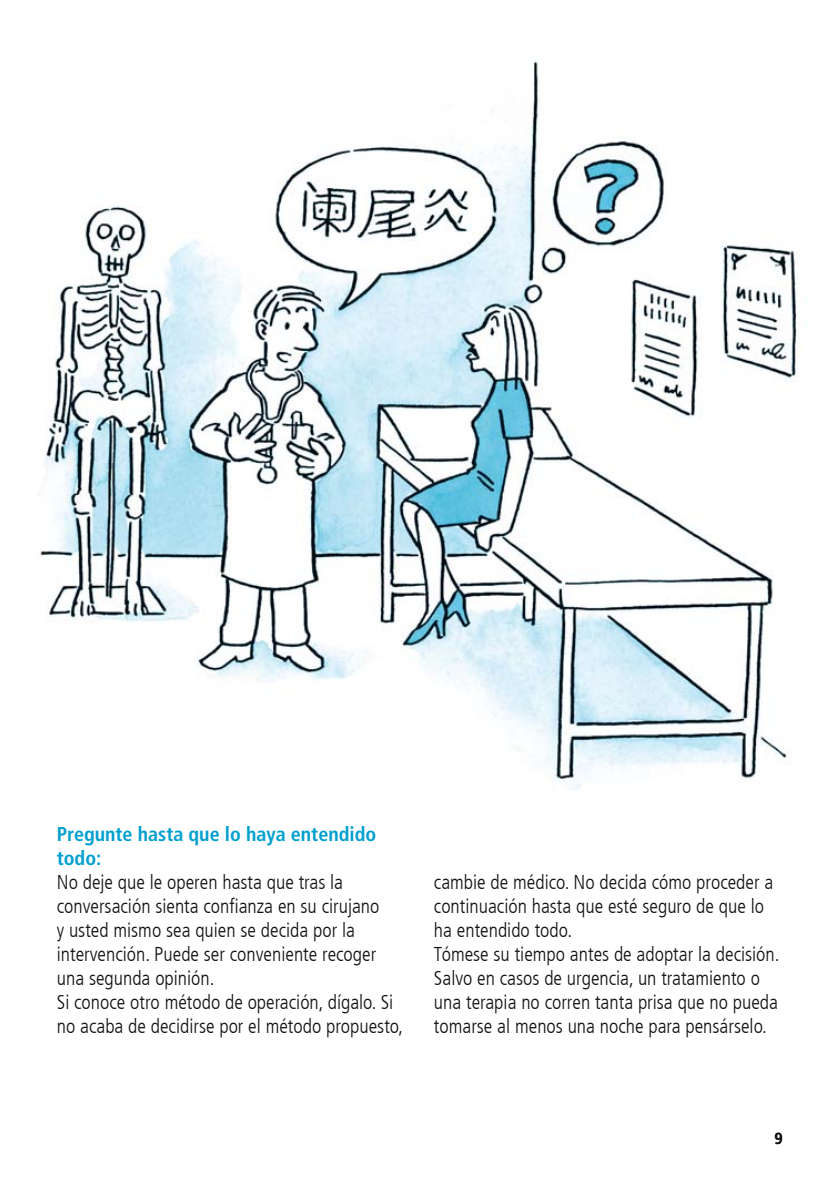
<style>
.page{position:relative;width:838px;height:1191px;background:#fff}
.page>*{position:absolute;margin:0;border:0;box-sizing:border-box;transform-origin:0 0}
.t1{font:300 condensed 20px/24px "Frutiger LT Com";color:#141314}
.t2{font:700 condensed 20px/24px "Frutiger LT Com";color:#009fce}
.t3{font:700 condensed 16px "Frutiger LT Com";color:#141314}
</style>
<div class="page">
<img style="left:39px;top:55px;width:758px;height:735px">
<p class="t2" style="left:57px;top:824px;width:321px">Pregunte hasta que lo haya entendido todo:</p>
<p class="t1" style="left:57px;top:870px;width:348px">No deje que le operen hasta que tras la conversación sienta confianza en su cirujano<br>y usted mismo sea quien se decida por la intervención. Puede ser conveniente recoger una segunda opinión.<br>Si conoce otro método de operación, dígalo. Si no acaba de decidirse por el método propuesto,</p>
<p class="t1" style="left:434px;top:870px;width:347px">cambie de médico. No decida cómo proceder a continuación hasta que esté seguro de que lo ha entendido todo.<br>Tómese su tiempo antes de adoptar la decisión.<br>Salvo en casos de urgencia, un tratamiento o una terapia no corren tanta prisa que no pueda tomarse al menos una noche para pensárselo.</p>
<p class="t3" style="left:774px;top:1132px;width:10px">9</p>
</div>
